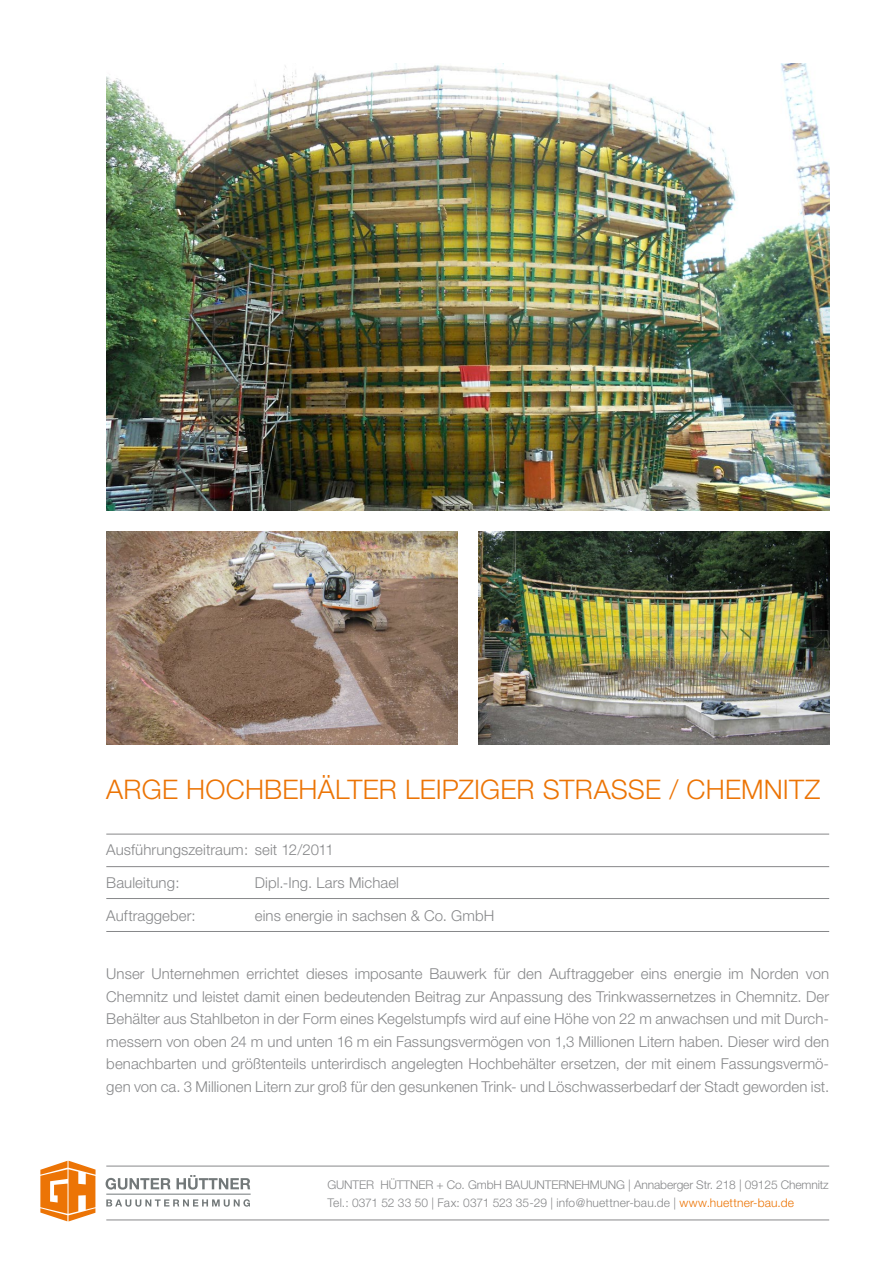
<style>
.page{position:relative;width:893px;height:1263px;background:#fff}
.page>*{position:absolute;margin:0;border:0;box-sizing:border-box;transform-origin:0 0}
.t1{font:300 27px "Helvetica Neue";letter-spacing:.005em;color:#ec7405}
.t2{font:300 15px/22.5px "Helvetica Neue";letter-spacing:.005em;color:#87888a;text-align:justify}
.t3{font:300 12px/18px "Helvetica Neue";letter-spacing:-.01em;color:#87888a}
.s1{color:#ec7405}
</style>
<div class="page">
<img style="left:106px;top:531px;width:351px;height:213px">
<img style="left:106px;top:64px;width:723px;height:446px">
<img style="left:478px;top:531px;width:351px;height:213px">
<svg style="left:106px;top:1178px;width:64px;height:11px"></svg>
<svg style="left:177px;top:1175px;width:73px;height:14px"></svg>
<svg style="left:106px;top:1199px;width:144px;height:8px"></svg>
<hr style="left:106px;top:1194px;width:145px;height:1px;background:#727879">
<svg style="left:40px;top:1161px;width:56px;height:60px"></svg>
<hr style="left:106px;top:1166px;width:723px;height:1px;background:#87888a">
<hr style="left:106px;top:1220px;width:723px;height:1px;background:#87888a">
<hr style="left:106px;top:866px;width:723px;height:1px;background:#87888a">
<hr style="left:106px;top:834px;width:723px;height:1px;background:#87888a">
<hr style="left:106px;top:898px;width:723px;height:1px;background:#87888a">
<hr style="left:106px;top:931px;width:723px;height:1px;background:#87888a">
<h1 class="t1" style="left:106px;top:773px;width:139px">ARGE Hochb</h1>
<h1 class="t1" style="left:283px;top:773px;width:539px">ehälter Leipzig er StraSSe / Ch emnitz</h1>
<p class="t2" style="left:106px;top:838px;width:229px">Ausführungszeitraum: seit 12/2011</p>
<p class="t2" style="left:106px;top:871px;width:75px">Bauleitung:</p>
<p class="t2" style="left:255px;top:871px;width:146px">Dipl.-Ing. Lars Michael</p>
<p class="t2" style="left:106px;top:904px;width:91px">Auftraggeber:</p>
<p class="t2" style="left:255px;top:904px;width:241px">eins energie in sachsen &amp; Co. GmbH</p>
<p class="t2" style="left:106px;top:962px;width:724px">Unser Unternehmen errichtet dieses imposante Bauwerk für den Auftraggeber eins energie im Norden von Chemnitz und leistet damit einen bedeutenden Beitrag zur Anpassung des Trinkwassernetzes in Chemnitz. Der Behälter aus Stahlbeton in der Form eines Kegelstumpfs wird auf eine Höhe von 22 m anwachsen und mit Durch&shy;messern von oben 24 m und unten 16 m ein Fassungsvermögen von 1,3 Millionen Litern haben. Dieser wird den benachbarten und größtenteils unterirdisch angelegten Hochbehälter ersetzen, der mit einem Fassungsvermö&shy;gen von ca. 3 Millionen Litern zur groß für den gesunkenen Trink- und Löschwasserbedarf der Stadt geworden ist.</p>
<p class="t3" style="left:327px;top:1175px;width:503px">GUnter Hüttner + Co. GmbH BAuu nterneh mung | Annaberger Str. 218 | 09125 Chemnitz<br>Tel.: 0371 52 33 50 | Fax: 0371 523 35-29 | info@huettner-bau.de | <span class="s1">www.huettner-bau.de</span></p>
</div>
